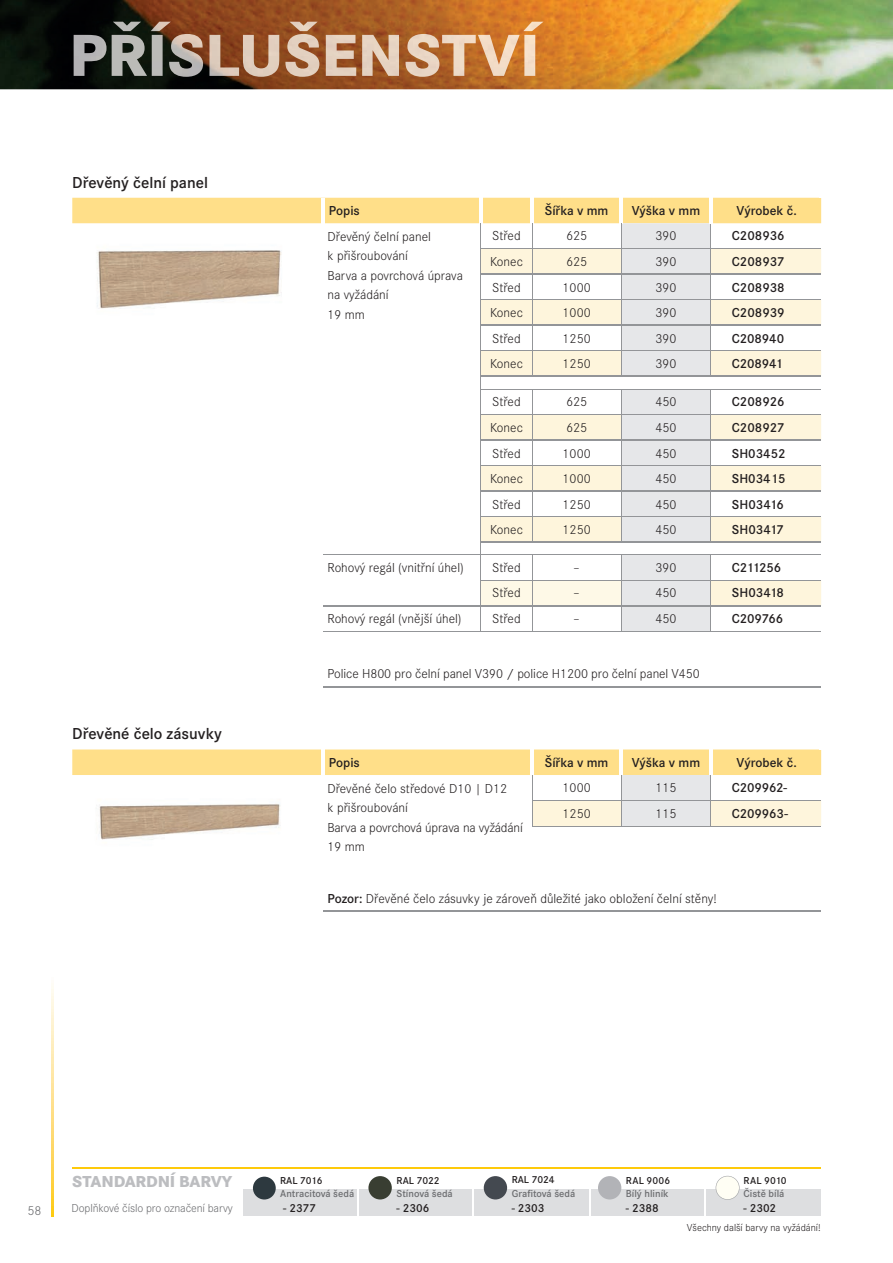
<style>
.page{position:relative;width:893px;height:1263px;background:#fff}
.page>*{position:absolute;margin:0;border:0;box-sizing:border-box;transform-origin:0 0}
.t1{font:600 16.5px "Corporate S";color:#231f20}
.t2{font:800 16.5px "Corporate S";letter-spacing:-.01em;color:#bcbdc0}
.t3{font:300 13.5px/19.5px "Corporate S";color:#231f20}
.t4{font:600 13.5px "Corporate S";color:#231f20}
.t5{font:600 13.5px "Corporate S";letter-spacing:-.035em;color:#231f20}
.t6{font:300 13.5px "Corporate S";color:#6c6d70}
.t7{font:300 12px "Corporate S";letter-spacing:-.01em;color:#6c6d70}
.t8{font:600 12px "Corporate S";color:#231f20}
.t9{font:600 10.5px "Corporate S";color:#6c6d70}
.t10{font:600 10.5px "Corporate S";color:#231f20}
.t11{font:300 10.5px "Corporate S";color:#231f20}
.s1{font-weight:600}
</style>
<div class="page">
<img style="left:0;top:0;width:893px;height:89px">
<img style="left:74px;top:22px;width:469px;height:55px">
<svg style="left:72px;top:749px;width:749px;height:77px"></svg>
<hr style="left:322px;top:749px;width:3px;height:26px;background:#fff">
<hr style="left:532px;top:800px;width:89px;height:1px;background:#939598">
<hr style="left:621px;top:800px;width:90px;height:1px;background:#939598">
<hr style="left:711px;top:800px;width:110px;height:1px;background:#939598">
<hr style="left:532px;top:826px;width:89px;height:1px;background:#939598">
<hr style="left:621px;top:826px;width:90px;height:1px;background:#939598">
<hr style="left:711px;top:826px;width:110px;height:1px;background:#939598">
<hr style="left:323px;top:910px;width:209px;height:2px;background:#939598">
<hr style="left:532px;top:910px;width:89px;height:2px;background:#939598">
<hr style="left:621px;top:910px;width:90px;height:2px;background:#939598">
<hr style="left:711px;top:910px;width:110px;height:2px;background:#939598">
<hr style="left:709px;top:749px;width:3px;height:26px;background:#fff">
<img style="left:84px;top:789px;width:210px;height:51px">
<hr style="left:72px;top:1168px;width:749px;height:1px;background:#feca0a">
<div style="left:243px;top:1189px;width:578px;height:27px;background:#dddee0"></div>
<div style="left:253px;top:1177px;width:23px;height:22px;background:#2d393f;border-radius:50%"></div>
<div style="left:368px;top:1176px;width:24px;height:23px;background:#393e32;border-radius:50%"></div>
<svg style="left:716px;top:1176px;width:23px;height:24px"></svg>
<div style="left:598px;top:1176px;width:23px;height:23px;background:#b2b3b7;border-radius:50%"></div>
<div style="left:484px;top:1176px;width:23px;height:23px;background:#444950;border-radius:50%"></div>
<hr style="left:358px;top:1185px;width:1px;height:38px;background:#fff">
<hr style="left:473px;top:1185px;width:1px;height:38px;background:#fff">
<hr style="left:589px;top:1185px;width:1px;height:38px;background:#fff">
<hr style="left:705px;top:1185px;width:1px;height:38px;background:#fff">
<svg style="left:72px;top:198px;width:749px;height:433px"></svg>
<hr style="left:481px;top:541px;width:51px;height:2px;background:#939598">
<hr style="left:709px;top:198px;width:3px;height:25px;background:#fff">
<hr style="left:323px;top:686px;width:158px;height:1px;background:#939598">
<hr style="left:481px;top:686px;width:51px;height:1px;background:#939598">
<hr style="left:532px;top:686px;width:89px;height:1px;background:#939598">
<hr style="left:621px;top:686px;width:90px;height:1px;background:#939598">
<hr style="left:711px;top:686px;width:110px;height:1px;background:#939598">
<hr style="left:532px;top:605px;width:89px;height:2px;background:#939598">
<hr style="left:323px;top:555px;width:158px;height:1px;background:#939598">
<hr style="left:323px;top:605px;width:158px;height:2px;background:#939598">
<hr style="left:481px;top:605px;width:51px;height:2px;background:#939598">
<hr style="left:323px;top:631px;width:158px;height:1px;background:#939598">
<hr style="left:481px;top:631px;width:51px;height:1px;background:#939598">
<hr style="left:532px;top:631px;width:89px;height:1px;background:#939598">
<hr style="left:621px;top:631px;width:90px;height:1px;background:#939598">
<hr style="left:711px;top:631px;width:110px;height:1px;background:#939598">
<img style="left:87px;top:235px;width:207px;height:98px">
<svg style="left:51px;top:986px;width:2px;height:231px"></svg>
<p class="t1" style="left:72px;top:171px;width:137px">Dřevěný čelní panel</p>
<p class="t1" style="left:72px;top:723px;width:151px">Dřevěné čelo zásuvky</p>
<p class="t4" style="left:329px;top:201px;width:32px">Popis</p>
<p class="t4" style="left:545px;top:201px;width:65px">Šířka v mm</p>
<p class="t4" style="left:632px;top:201px;width:70px">Výška v mm</p>
<p class="t4" style="left:736px;top:201px;width:62px">Výrobek č.</p>
<p class="t3" style="left:327px;top:226px;width:137px">Dřevěný čelní panel<br>k přišroubování<br>Barva a povrchová úprava na vyžádání<br>19 mm</p>
<p class="t3" style="left:492px;top:226px;width:30px">Střed</p>
<p class="t3" style="left:566px;top:226px;width:23px">625</p>
<p class="t3" style="left:655px;top:226px;width:23px">390</p>
<p class="t4" style="left:732px;top:227px;width:54px">C208936</p>
<p class="t3" style="left:490px;top:251px;width:34px">Konec</p>
<p class="t3" style="left:566px;top:251px;width:23px">625</p>
<p class="t3" style="left:655px;top:251px;width:23px">390</p>
<p class="t4" style="left:732px;top:252px;width:54px">C208937</p>
<p class="t3" style="left:492px;top:277px;width:30px">Střed</p>
<p class="t3" style="left:563px;top:277px;width:30px">1000</p>
<p class="t3" style="left:655px;top:277px;width:23px">390</p>
<p class="t4" style="left:732px;top:278px;width:54px">C208938</p>
<p class="t3" style="left:490px;top:302px;width:34px">Konec</p>
<p class="t3" style="left:563px;top:302px;width:30px">1000</p>
<p class="t3" style="left:655px;top:302px;width:23px">390</p>
<p class="t4" style="left:732px;top:303px;width:54px">C208939</p>
<p class="t3" style="left:492px;top:328px;width:30px">Střed</p>
<p class="t3" style="left:563px;top:328px;width:30px">1250</p>
<p class="t3" style="left:655px;top:328px;width:23px">390</p>
<p class="t4" style="left:732px;top:329px;width:54px">C208940</p>
<p class="t3" style="left:490px;top:353px;width:34px">Konec</p>
<p class="t3" style="left:563px;top:353px;width:30px">1250</p>
<p class="t3" style="left:655px;top:353px;width:23px">390</p>
<p class="t4" style="left:732px;top:354px;width:52px">C208941</p>
<p class="t3" style="left:492px;top:392px;width:30px">Střed</p>
<p class="t3" style="left:566px;top:392px;width:23px">625</p>
<p class="t3" style="left:655px;top:392px;width:23px">450</p>
<p class="t4" style="left:732px;top:393px;width:54px">C208926</p>
<p class="t3" style="left:490px;top:417px;width:34px">Konec</p>
<p class="t3" style="left:566px;top:417px;width:23px">625</p>
<p class="t3" style="left:655px;top:417px;width:23px">450</p>
<p class="t4" style="left:732px;top:418px;width:54px">C208927</p>
<p class="t3" style="left:492px;top:443px;width:30px">Střed</p>
<p class="t3" style="left:563px;top:443px;width:30px">1000</p>
<p class="t3" style="left:655px;top:443px;width:23px">450</p>
<p class="t4" style="left:732px;top:444px;width:55px">SH03452</p>
<p class="t3" style="left:490px;top:468px;width:34px">Konec</p>
<p class="t3" style="left:563px;top:468px;width:30px">1000</p>
<p class="t3" style="left:655px;top:468px;width:23px">450</p>
<p class="t4" style="left:732px;top:469px;width:55px">SH03415</p>
<p class="t3" style="left:492px;top:494px;width:30px">Střed</p>
<p class="t3" style="left:563px;top:494px;width:30px">1250</p>
<p class="t3" style="left:655px;top:494px;width:23px">450</p>
<p class="t4" style="left:732px;top:495px;width:54px">SH03416</p>
<p class="t3" style="left:490px;top:519px;width:34px">Konec</p>
<p class="t3" style="left:563px;top:519px;width:30px">1250</p>
<p class="t3" style="left:655px;top:519px;width:23px">450</p>
<p class="t4" style="left:732px;top:520px;width:54px">SH03417</p>
<p class="t3" style="left:327px;top:558px;width:138px">Rohový regál (vnitřní úhel)</p>
<p class="t3" style="left:492px;top:557px;width:30px">Střed</p>
<p class="t3" style="left:573px;top:557px;width:8px">–</p>
<p class="t3" style="left:655px;top:557px;width:23px">390</p>
<p class="t5" style="left:732px;top:559px;width:51px">C211256</p>
<p class="t3" style="left:492px;top:583px;width:30px">Střed</p>
<p class="t3" style="left:573px;top:583px;width:8px">–</p>
<p class="t3" style="left:655px;top:583px;width:23px">450</p>
<p class="t4" style="left:732px;top:584px;width:54px">SH03418</p>
<p class="t3" style="left:327px;top:609px;width:136px">Rohový regál (vnější úhel)</p>
<p class="t3" style="left:492px;top:609px;width:30px">Střed</p>
<p class="t3" style="left:573px;top:609px;width:8px">–</p>
<p class="t3" style="left:655px;top:609px;width:23px">450</p>
<p class="t4" style="left:732px;top:610px;width:53px">C209766</p>
<p class="t3" style="left:327px;top:663px;width:374px">Police H800 pro čelní panel V390 / police H1200 pro čelní panel V450</p>
<p class="t4" style="left:329px;top:753px;width:32px">Popis</p>
<p class="t4" style="left:545px;top:753px;width:65px">Šířka v mm</p>
<p class="t4" style="left:632px;top:753px;width:70px">Výška v mm</p>
<p class="t4" style="left:736px;top:753px;width:62px">Výrobek č.</p>
<p class="t3" style="left:327px;top:778px;width:197px">Dřevěné čelo středové D10 | D12<br>k přišroubování<br>Barva a povrchová úprava na vyžádání<br>19 mm</p>
<p class="t3" style="left:563px;top:777px;width:30px">1000</p>
<p class="t3" style="left:655px;top:777px;width:23px">115</p>
<p class="t4" style="left:732px;top:779px;width:57px">C209962-</p>
<p class="t3" style="left:563px;top:803px;width:30px">1250</p>
<p class="t3" style="left:655px;top:803px;width:23px">115</p>
<p class="t4" style="left:732px;top:804px;width:58px">C209963-</p>
<p class="t3" style="left:327px;top:888px;width:391px"><span class="s1">Pozor:</span> Dřevěné čelo zásuvky je zároveň důležité jako obložení čelní stěny!</p>
<p class="t6" style="left:27px;top:1201px;width:16px">58</p>
<p class="t2" style="left:72px;top:1170px;width:161px">STANDARDNÍ BARVY</p>
<p class="t10" style="left:280px;top:1173px;width:44px">RAL 7016</p>
<p class="t9" style="left:280px;top:1187px;width:75px">Antracitová šedá</p>
<p class="t8" style="left:283px;top:1200px;width:34px">- 2377</p>
<p class="t7" style="left:71px;top:1200px;width:163px">Doplňkové číslo pro označení barvy</p>
<p class="t10" style="left:397px;top:1173px;width:44px">RAL 7022</p>
<p class="t9" style="left:397px;top:1187px;width:58px">Stínová šedá</p>
<p class="t8" style="left:397px;top:1200px;width:34px">- 2306</p>
<p class="t10" style="left:512px;top:1173px;width:44px">RAL 7024</p>
<p class="t9" style="left:512px;top:1186px;width:65px">Grafitová šedá</p>
<p class="t8" style="left:512px;top:1200px;width:34px">- 2303</p>
<p class="t10" style="left:626px;top:1173px;width:46px">RAL 9006</p>
<p class="t9" style="left:626px;top:1187px;width:44px">Bílý hliník</p>
<p class="t8" style="left:626px;top:1200px;width:34px">- 2388</p>
<p class="t10" style="left:743px;top:1173px;width:45px">RAL 9010</p>
<p class="t9" style="left:743px;top:1187px;width:42px">Čistě bílá</p>
<p class="t8" style="left:743px;top:1200px;width:34px">- 2302</p>
<p class="t11" style="left:687px;top:1220px;width:135px">Všechny další barvy na vyžádání!</p>
</div>
